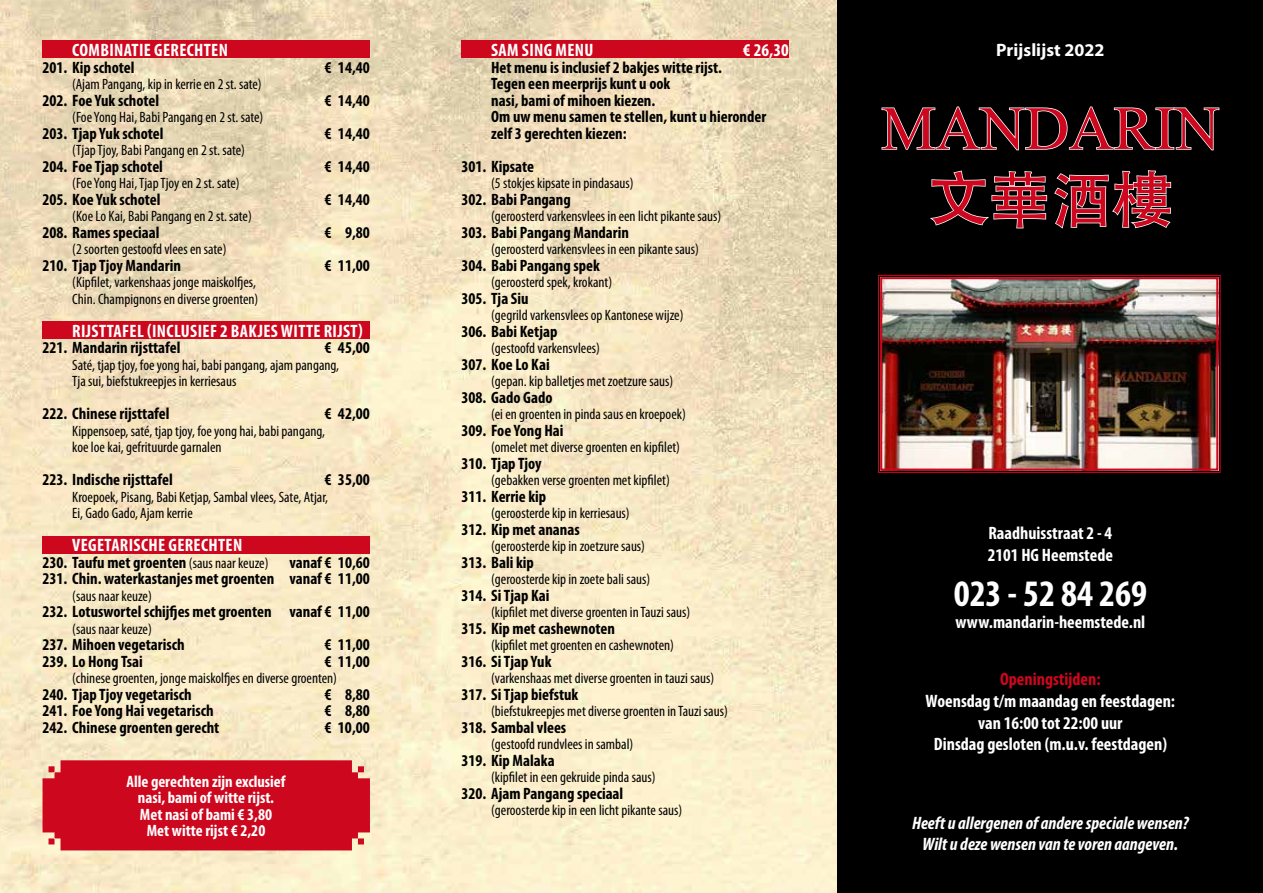
<style>
.page{position:relative;width:1263px;height:893px;background:#fff}
.page>*{position:absolute;margin:0;border:0;box-sizing:border-box;transform-origin:0 0}
.t1{font:61.5px "Times New Roman";color:#cd071e}
.t2{font:61.5px "Adobe Heiti Std";color:#cd071e}
.t3{font:700 condensed 37.5px "Myriad Pro";color:#fff}
.t4{font:700 condensed 18px/21.6px "Myriad Pro";color:#fff}
.t5{font:700 condensed 18px "Myriad Pro";letter-spacing:.02em;color:#fff}
.t6{font:italic 700 condensed 18px/21.6px "Myriad Pro";color:#fff;text-align:center}
.t7{font:700 condensed 18px "Myriad Pro";color:#cd071e}
.t8{font:700 18px "Myriad Pro";color:#fff}
.t9{font:700 condensed 16.5px/16.5px "Myriad Pro";color:#000;text-align:right}
.t10{font:700 condensed 16.5px/16.5px "Myriad Pro";color:#fff;text-align:center}
.t11{font:condensed 15px/16.5px "Myriad Pro";color:#000}
.s1{font-weight:400;font-size:15px}
</style>
<div class="page">
<img style="left:0;top:0;width:838px;height:893px">
<div style="left:43px;top:41px;width:327px;height:17px;background:#cd071e"></div>
<div style="left:43px;top:321px;width:327px;height:18px;background:#cd071e"></div>
<div style="left:43px;top:536px;width:327px;height:17px;background:#cd071e"></div>
<div style="left:461px;top:41px;width:328px;height:17px;background:#cd071e"></div>
<div style="left:838px;top:0;width:425px;height:893px;background:#000"></div>
<img style="left:878px;top:275px;width:343px;height:198px">
<div style="left:880px;top:277px;width:338px;height:194px;border:2px solid #cd071e"></div>
<svg style="left:881px;top:106px;width:339px;height:45px"></svg>
<svg style="left:930px;top:170px;width:242px;height:59px"></svg>
<div style="left:43px;top:760px;width:327px;height:90px;background:#cd071e"></div>
<p class="t5" style="left:72px;top:39px;width:157px">COMBINATIE GERECHTEN</p>
<p class="t9" style="left:43px;top:58px;width:94px">201. Kip schotel</p>
<p class="t9" style="left:325px;top:58px;width:47px">€ 14,40</p>
<p class="t11" style="left:72px;top:76px;width:191px">(Ajam Pangang, kip in kerrie en 2 st. sate)</p>
<p class="t9" style="left:43px;top:91px;width:118px">202. Foe Yuk schotel</p>
<p class="t9" style="left:325px;top:91px;width:47px">€ 14,40</p>
<p class="t11" style="left:72px;top:109px;width:193px">(Foe Yong Hai, Babi Pangang en 2 st. sate)</p>
<p class="t9" style="left:43px;top:124px;width:122px">203. Tjap Yuk schotel</p>
<p class="t9" style="left:325px;top:124px;width:47px">€ 14,40</p>
<p class="t11" style="left:72px;top:142px;width:174px">(Tjap Tjoy, Babi Pangang en 2 st. sate)</p>
<p class="t9" style="left:43px;top:157px;width:122px">204. Foe Tjap schotel</p>
<p class="t9" style="left:325px;top:157px;width:47px">€ 14,40</p>
<p class="t11" style="left:72px;top:175px;width:169px">(Foe Yong Hai, Tjap Tjoy en 2 st. sate)</p>
<p class="t9" style="left:43px;top:190px;width:120px">205. Koe Yuk schotel</p>
<p class="t9" style="left:325px;top:190px;width:47px">€ 14,40</p>
<p class="t11" style="left:72px;top:208px;width:181px">(Koe Lo Kai, Babi Pangang en 2 st. sate)</p>
<p class="t9" style="left:43px;top:223px;width:118px">208. Rames speciaal</p>
<p class="t9" style="left:325px;top:223px;width:47px">€ 9,80</p>
<p class="t11" style="left:72px;top:241px;width:156px">(2 soorten gestoofd vlees en sate)</p>
<p class="t9" style="left:43px;top:256px;width:140px">210. Tjap Tjoy Mandarin</p>
<p class="t9" style="left:325px;top:256px;width:47px">€ 11,00</p>
<p class="t11" style="left:72px;top:274px;width:188px">(Kipfilet, varkenshaas jonge maiskolfjes,<br>Chin. Champignons en diverse groenten)</p>
<p class="t5" style="left:72px;top:319px;width:292px">RIJSTTAFEL (INCLUSIEF 2 BAKJES WITTE RIJST)</p>
<p class="t9" style="left:43px;top:339px;width:139px">221. Mandarin rijsttafel</p>
<p class="t9" style="left:325px;top:339px;width:47px">€ 45,00</p>
<p class="t11" style="left:72px;top:356px;width:268px">Saté, tjap tjoy, foe yong hai, babi pangang, ajam pangang,<br>Tja sui, biefstukreepjes in kerriesaus</p>
<p class="t9" style="left:43px;top:405px;width:128px">222. Chinese rijsttafel</p>
<p class="t9" style="left:325px;top:405px;width:47px">€ 42,00</p>
<p class="t11" style="left:72px;top:422px;width:254px">Kippensoep, saté, tjap tjoy, foe yong hai, babi pangang, koe loe kai, gefrituurde garnalen</p>
<p class="t9" style="left:43px;top:471px;width:132px">223. Indische rijsttafel</p>
<p class="t9" style="left:325px;top:471px;width:47px">€ 35,00</p>
<p class="t11" style="left:72px;top:488px;width:257px">Kroepoek, Pisang, Babi Ketjap, Sambal vlees, Sate, Atjar,<br>Ei, Gado Gado, Ajam kerrie</p>
<p class="t5" style="left:72px;top:534px;width:172px">VEGETARISCHE GERECHTEN</p>
<p class="t9" style="left:43px;top:553px;width:227px">230. Taufu met groenten <span class="s1">(saus naar keuze)</span></p>
<p class="t9" style="left:43px;top:553px;width:329px">vanaf € 10,60<br>231. Chin. waterkastanjes met groenten vanaf € 11,00</p>
<p class="t11" style="left:72px;top:587px;width:81px">(saus naar keuze)</p>
<p class="t9" style="left:43px;top:603px;width:329px">232. Lotuswortel schijfjes met groenten vanaf € 11,00</p>
<p class="t11" style="left:72px;top:620px;width:81px">(saus naar keuze)</p>
<p class="t9" style="left:43px;top:636px;width:144px">237. Mihoen vegetarisch</p>
<p class="t9" style="left:325px;top:636px;width:47px">€ 11,00</p>
<p class="t9" style="left:43px;top:652px;width:102px">239. Lo Hong Tsai</p>
<p class="t9" style="left:325px;top:652px;width:47px">€ 11,00</p>
<p class="t11" style="left:72px;top:670px;width:266px">(chinese groenten, jonge maiskolfjes en diverse groenten)</p>
<p class="t9" style="left:43px;top:685px;width:151px">240. Tjap Tjoy vegetarisch</p>
<p class="t9" style="left:325px;top:685px;width:47px">€ 8,80</p>
<p class="t9" style="left:43px;top:702px;width:173px">241. Foe Yong Hai vegetarisch</p>
<p class="t9" style="left:325px;top:702px;width:47px">€ 8,80</p>
<p class="t9" style="left:42px;top:718px;width:178px">242. Chinese groenten gerecht</p>
<p class="t9" style="left:325px;top:718px;width:47px">€ 10,00</p>
<p class="t10" style="left:126px;top:773px;width:161px">Alle gerechten zijn exclusief nasi, bami of witte rijst.<br>Met nasi of bami € 3,80<br>Met witte rijst € 2,20</p>
<p class="t5" style="left:491px;top:39px;width:104px">SAM SING MENU</p>
<p class="t4" style="left:743px;top:39px;width:47px">€ 26,30</p>
<p class="t9" style="left:491px;top:58px;width:277px;text-align:left">Het menu is inclusief 2 bakjes witte rijst.<br>Tegen een meerprijs kunt u ook<br>nasi, bami of mihoen kiezen.<br>Om uw menu samen te stellen, kunt u hieronder zelf 3 gerechten kiezen:</p>
<p class="t9" style="left:461px;top:157px;width:74px">301. Kipsate</p>
<p class="t11" style="left:491px;top:175px;width:144px">(5 stokjes kipsate in pindasaus)</p>
<p class="t9" style="left:461px;top:190px;width:111px">302. Babi Pangang</p>
<p class="t11" style="left:491px;top:208px;width:232px">(geroosterd varkensvlees in een licht pikante saus)</p>
<p class="t9" style="left:461px;top:223px;width:169px">303. Babi Pangang Mandarin</p>
<p class="t11" style="left:491px;top:241px;width:209px">(geroosterd varkensvlees in een pikante saus)</p>
<p class="t9" style="left:461px;top:256px;width:140px">304. Babi Pangang spek</p>
<p class="t11" style="left:491px;top:274px;width:122px">(geroosterd spek, krokant)</p>
<p class="t9" style="left:461px;top:289px;width:69px">305. Tja Siu</p>
<p class="t11" style="left:491px;top:307px;width:194px">(gegrild varkensvlees op Kantonese wijze)</p>
<p class="t9" style="left:461px;top:322px;width:97px">306. Babi Ketjap</p>
<p class="t11" style="left:491px;top:340px;width:110px">(gestoofd varkensvlees)</p>
<p class="t9" style="left:461px;top:355px;width:90px">307. Koe Lo Kai</p>
<p class="t11" style="left:491px;top:373px;width:184px">(gepan. kip balletjes met zoetzure saus)</p>
<p class="t9" style="left:461px;top:388px;width:93px">308. Gado Gado</p>
<p class="t11" style="left:491px;top:406px;width:196px">(ei en groenten in pinda saus en kroepoek)</p>
<p class="t9" style="left:461px;top:421px;width:104px">309. Foe Yong Hai</p>
<p class="t11" style="left:491px;top:439px;width:190px">(omelet met diverse groenten en kipfilet)</p>
<p class="t9" style="left:461px;top:454px;width:82px">310. Tjap Tjoy</p>
<p class="t11" style="left:491px;top:472px;width:180px">(gebakken verse groenten met kipfilet)</p>
<p class="t9" style="left:461px;top:487px;width:86px">311. Kerrie kip</p>
<p class="t11" style="left:491px;top:505px;width:140px">(geroosterde kip in kerriesaus)</p>
<p class="t9" style="left:461px;top:520px;width:120px">312. Kip met ananas</p>
<p class="t11" style="left:491px;top:538px;width:155px">(geroosterde kip in zoetzure saus)</p>
<p class="t9" style="left:461px;top:553px;width:74px">313. Bali kip</p>
<p class="t11" style="left:491px;top:571px;width:161px">(geroosterde kip in zoete bali saus)</p>
<p class="t9" style="left:461px;top:586px;width:90px">314. Si Tjap Kai</p>
<p class="t11" style="left:491px;top:604px;width:201px">(kipfilet met diverse groenten in Tauzi saus)</p>
<p class="t9" style="left:461px;top:619px;width:155px">315. Kip met cashewnoten</p>
<p class="t11" style="left:491px;top:637px;width:184px">(kipfilet met groenten en cashewnoten)</p>
<p class="t9" style="left:461px;top:652px;width:92px">316. Si Tjap Yuk</p>
<p class="t11" style="left:491px;top:670px;width:225px">(varkenshaas met diverse groenten in tauzi saus)</p>
<p class="t9" style="left:461px;top:685px;width:119px">317. Si Tjap biefstuk</p>
<p class="t11" style="left:491px;top:703px;width:238px">(biefstukreepjes met diverse groenten in Tauzi saus)</p>
<p class="t9" style="left:461px;top:718px;width:106px">318. Sambal vlees</p>
<p class="t11" style="left:491px;top:736px;width:144px">(gestoofd rundvlees in sambal)</p>
<p class="t9" style="left:461px;top:751px;width:95px">319. Kip Malaka</p>
<p class="t11" style="left:491px;top:769px;width:166px">(kipfilet in een gekruide pinda saus)</p>
<p class="t9" style="left:461px;top:784px;width:163px">320. Ajam Pangang speciaal</p>
<p class="t11" style="left:491px;top:802px;width:193px">(geroosterde kip in een licht pikante saus)</p>
<p class="t8" style="left:996px;top:38px;width:110px">Prijslijst 2022</p>
<h1 class="t1" style="left:881px;top:85px;width:340px">MANDARIN</h1>
<h1 class="t2" style="left:927px;top:163px;width:247px">文華酒樓</h1>
<p class="t4" style="left:988px;top:522px;width:127px">Raadhuisstraat 2 - 4<br>2101 HG Heemstede</p>
<h2 class="t3" style="left:954px;top:570px;width:195px">023 - 52 84 269</h2>
<p class="t4" style="left:955px;top:610px;width:191px">www.mandarin-heemstede.nl</p>
<p class="t7" style="left:1000px;top:668px;width:102px">Openingstijden:</p>
<p class="t4" style="left:926px;top:690px;width:251px;text-align:center">Woensdag t/m maandag en feestdagen: van 16:00 tot 22:00 uur<br>Dinsdag gesloten (m.u.v. feestdagen)</p>
<p class="t6" style="left:912px;top:811px;width:278px">Heeft u allergenen of andere speciale wensen?<br>Wilt u deze wensen van te voren aangeven.</p>
</div>
